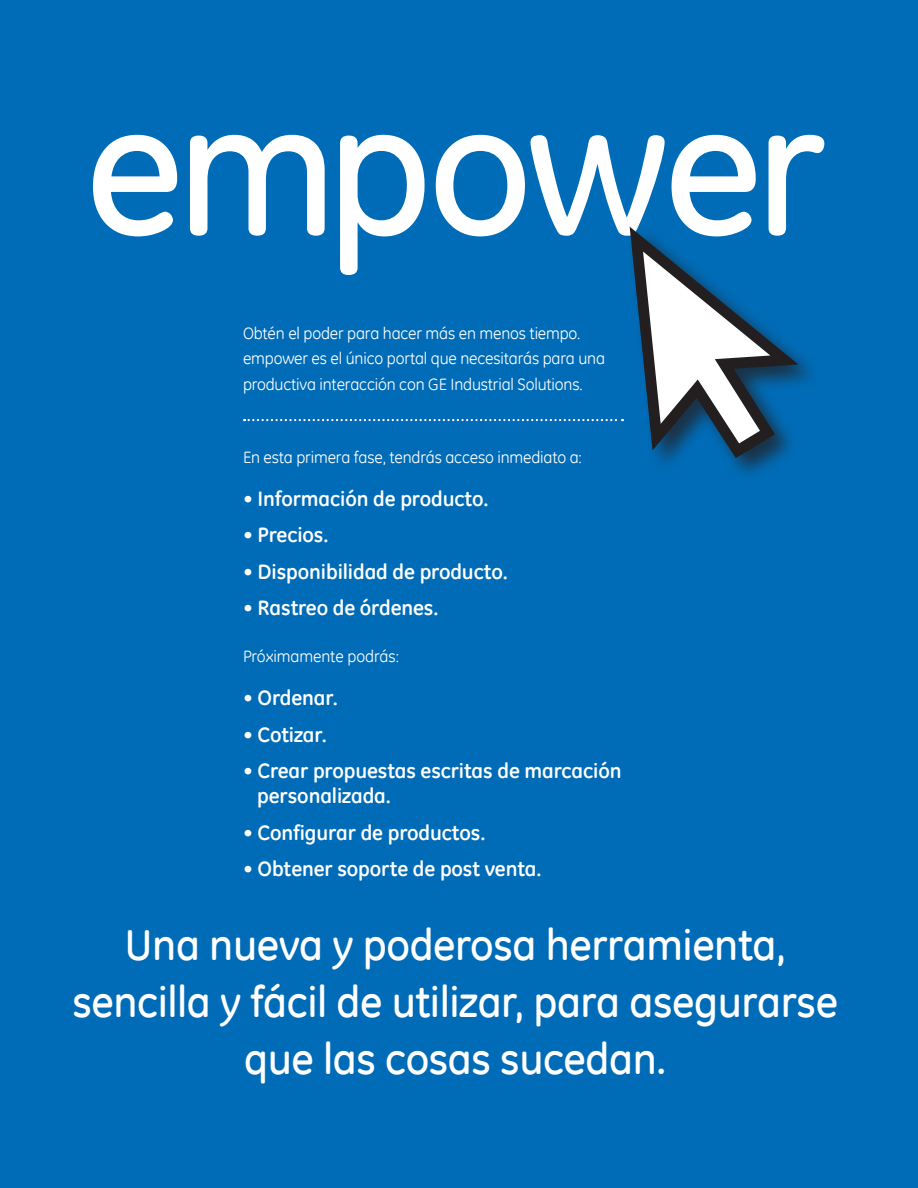
<style>
.page{position:relative;width:918px;height:1188px;background:#006cb7}
.page>*{position:absolute;margin:0;border:0;box-sizing:border-box;transform-origin:0 0}
.t1{font:500 191.85px "GE Inspira";letter-spacing:-.035em;color:#fff}
.t2{font:500 43.5px/57.2px "GE Inspira";letter-spacing:-.01em;color:#fff;text-align:center}
.t3{font:700 21px/25.5px "GE Inspira";letter-spacing:-.005em;color:#fff}
.t4{font:16.5px/25.5px "GE Inspira";letter-spacing:-.01em;color:#fff}
</style>
<div class="page">
<div style="left:626px;top:224px;width:195px;height:258px;background:#231f20;opacity:.75"></div>
<svg style="left:630px;top:227px;width:168px;height:231px"></svg>
<svg style="left:244px;top:419px;width:379px;height:2px"></svg>
<h1 class="t1" style="left:85px;top:52px;width:742px">empower</h1>
<p class="t4" style="left:243px;top:320px;width:363px">Obtén el poder para hacer más en menos tiempo. empower es el único portal que necesitarás para una productiva interacción con GE Industrial Solutions.</p>
<p class="t4" style="left:243px;top:444px;width:340px">En esta primera fase, tendrás acceso inmediato a:</p>
<p class="t3" style="left:243px;top:486px;width:247px">• Información de producto.</p>
<p class="t3" style="left:243px;top:522px;width:87px">• Precios.</p>
<p class="t3" style="left:243px;top:558px;width:266px">• Disponibilidad de producto.</p>
<p class="t3" style="left:243px;top:594px;width:197px">• Rastreo de órdenes.</p>
<p class="t4" style="left:243px;top:643px;width:157px">Próximamente podrás:</p>
<p class="t3" style="left:243px;top:685px;width:96px">• Ordenar.</p>
<p class="t3" style="left:243px;top:721px;width:85px">• Cotizar.</p>
<p class="t3" style="left:257px;top:757px;width:366px;text-indent:-14px">• Crear propuestas escritas de marcación personalizada.</p>
<p class="t3" style="left:243px;top:819px;width:244px">• Configurar de productos.</p>
<p class="t3" style="left:243px;top:855px;width:300px">• Obtener soporte de post venta.</p>
<h2 class="t2" style="left:72px;top:915px;width:767px">Una nueva y poderosa herramienta, sencilla y fácil de utilizar, para asegurarse que las cosas sucedan.</h2>
</div>
